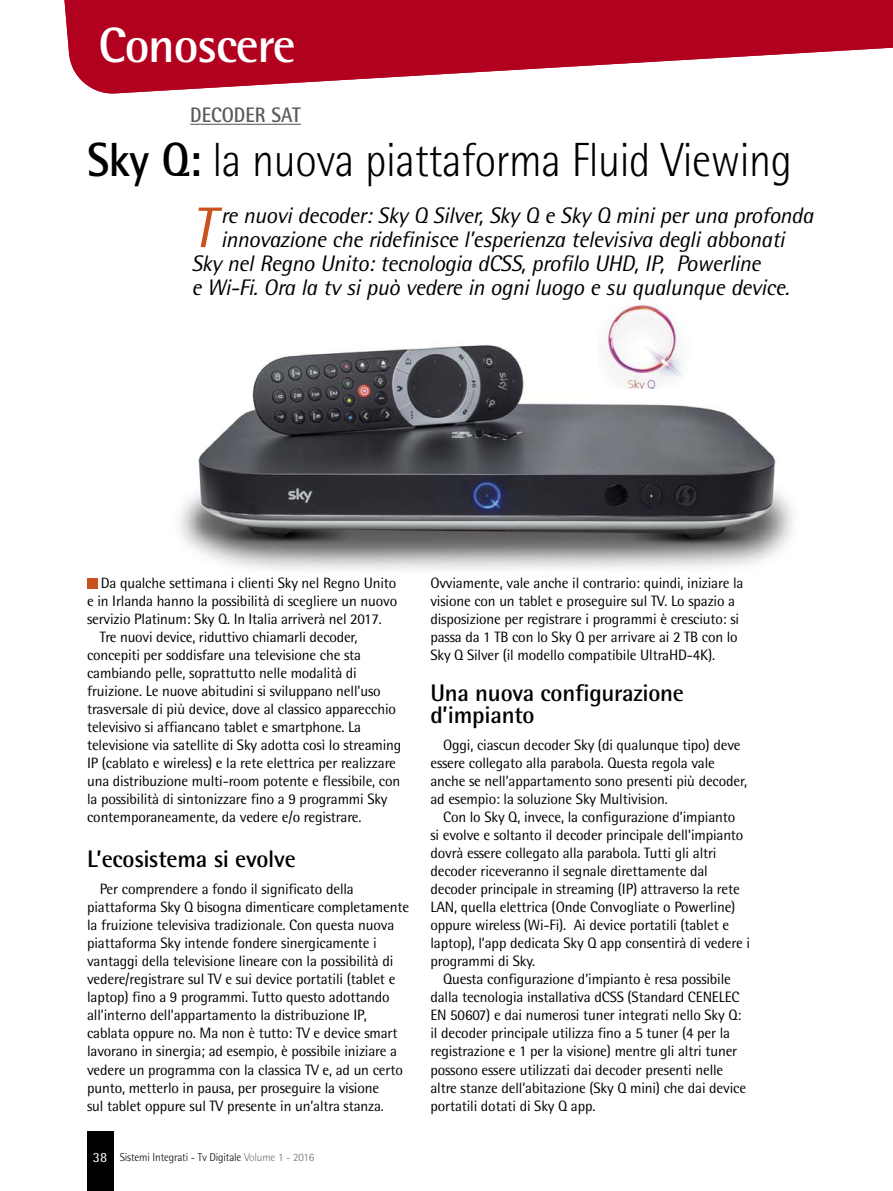
<style>
.page{position:relative;width:893px;height:1191px;background:#fff}
.page>*{position:absolute;margin:0;border:0;box-sizing:border-box;transform-origin:0 0}
.q_sommario{font:italic 57.3px "Rotis Semi Sans";color:#ca521f}
.q_azienda{font:700 49.5px "Rotis Semi Sans";letter-spacing:-.025em;color:#fff}
.q_titolo{font:300 48px "Rotis Semi Sans";letter-spacing:-.01em;color:#000;scale:.92 1}
.q_titolino_doppio_s{font:700 24px "Rotis Semi Sans";letter-spacing:-.01em;color:#000}
.q_titolino_singolo{font:700 24px "Rotis Semi Sans";letter-spacing:-.01em;color:#000}
.q_sommario-2{font:italic 22.5px "Rotis Semi Sans";letter-spacing:-.015em;color:#000}
.q_occhiello_titolo{font:700 21px "Rotis Semi Sans";color:#58595b;scale:.92 1}
.q_testo{font:15px/18px "Rotis Semi Sans";letter-spacing:-.01em;color:#000}
.Normale{font:14.1px "Rotis Semi Sans";color:#fff}
.Normale-2{font:300 11.25px "Rotis Semi Sans";letter-spacing:-.015em;color:#000}
.s1{font-weight:700}
.s2{color:#6f7072}
</style>
<div class="page">
<svg style="left:64px;top:0;width:829px;height:94px;fill:#b2001f"></svg>
<div style="left:87px;top:1131px;width:26px;height:60px;background:#000"></div>
<img style="left:180px;top:345px;width:612px;height:225px">
<hr style="left:190px;top:124px;width:111px;height:1px;background:#58595b">
<div style="left:87px;top:578px;width:10px;height:10px;background:#ca521f"></div>
<img style="left:598px;top:305px;width:96px;height:84px">
<p class="q_azienda" style="left:98px;top:15px;width:199px">Conoscere</p>
<p class="q_occhiello_titolo" style="left:190px;top:102px;width:122px">DECODER SAT</p>
<p class="q_titolo" style="left:87px;top:132px;width:768px"><span class="s1">Sky Q:</span> la nuova piattaforma Fluid Viewing</p>
<p class="q_sommario" style="left:191px;top:193px;width:25px">T</p>
<p class="q_sommario-2" style="left:221px;top:202px;width:594px">re nuovi decoder: Sky Q Silver, Sky Q e Sky Q mini per una profonda</p>
<p class="q_sommario-2" style="left:221px;top:226px;width:566px">innovazione che ridefinisce l’esperienza televisiva degli abbonati</p>
<p class="q_sommario-2" style="left:191px;top:250px;width:571px">Sky nel Regno Unito: tecnologia dCSS, profilo UHD, IP, Powerline</p>
<p class="q_sommario-2" style="left:191px;top:274px;width:600px">e Wi-Fi. Ora la tv si può vedere in ogni luogo e su qualunque device.</p>
<p class="q_testo" style="left:87px;top:574px;width:312px;text-align:justify;text-indent:14px">Da qualche settimana i clienti Sky nel Regno Unito e in Irlanda hanno la possibilità di scegliere un nuovo servizio Platinum: Sky Q. In Italia arriverà nel 2017.</p>
<p class="q_testo" style="left:87px;top:628px;width:316px;text-indent:13px">Tre nuovi device, riduttivo chiamarli decoder, concepiti per soddisfare una televisione che sta cambiando pelle, soprattutto nelle modalità di fruizione. Le nuove abitudini si sviluppano nell’uso trasversale di più device, dove al classico apparecchio televisivo si affiancano tablet e smartphone. La televisione via satellite di Sky adotta così lo streaming IP (cablato e wireless) e la rete elettrica per realizzare una distribuzione multi-room potente e flessibile, con la possibilità di sintonizzare fino a 9 programmi Sky contemporaneamente, da vedere e/o registrare.</p>
<p class="q_titolino_singolo" style="left:87px;top:844px;width:210px">L’ecosistema si evolve</p>
<p class="q_testo" style="left:87px;top:880px;width:324px;text-indent:13px">Per comprendere a fondo il significato della piattaforma Sky Q bisogna dimenticare completamente la fruizione televisiva tradizionale. Con questa nuova piattaforma Sky intende fondere sinergicamente i vantaggi della televisione lineare con la possibilità di vedere/registrare sul TV e sui device portatili (tablet e laptop) fino a 9 programmi. Tutto questo adottando all’interno dell’appartamento la distribuzione IP, cablata oppure no. Ma non è tutto: TV e device smart lavorano in sinergia; ad esempio, è possibile iniziare a vedere un programma con la classica TV e, ad un certo punto, metterlo in pausa, per proseguire la visione<br>sul tablet oppure sul TV presente in un’altra stanza.</p>
<p class="Normale" style="left:93px;top:1148px;width:16px">38</p>
<p class="Normale-2" style="left:120px;top:1150px;width:196px">Sistemi Integrati - Tv Digitale <span class="s2">Volume 1 - 2016</span></p>
<p class="q_testo" style="left:430px;top:574px;width:314px">Ovviamente, vale anche il contrario: quindi, iniziare la visione con un tablet e proseguire sul TV. Lo spazio a disposizione per registrare i programmi è cresciuto: si passa da 1 TB con lo Sky Q per arrivare ai 2 TB con lo Sky Q Silver (il modello compatibile UltraHD-4K).</p>
<p class="q_titolino_doppio_s" style="left:430px;top:677px;width:255px">Una nuova configurazione</p>
<p class="q_titolino_doppio_s" style="left:430px;top:700px;width:106px">d’impianto</p>
<p class="q_testo" style="left:430px;top:736px;width:318px;text-indent:13px">Oggi, ciascun decoder Sky (di qualunque tipo) deve essere collegato alla parabola. Questa regola vale anche se nell’appartamento sono presenti più decoder, ad esempio: la soluzione Sky Multivision.</p>
<p class="q_testo" style="left:430px;top:808px;width:321px;text-indent:13px">Con lo Sky Q, invece, la configurazione d’impianto<br>si evolve e soltanto il decoder principale dell’impianto dovrà essere collegato alla parabola. Tutti gli altri decoder riceveranno il segnale direttamente dal decoder principale in streaming (IP) attraverso la rete LAN, quella elettrica (Onde Convogliate o Powerline) oppure wireless (Wi-Fi). Ai device portatili (tablet e laptop), l’app dedicata Sky Q app consentirà di vedere i programmi di Sky.</p>
<p class="q_testo" style="left:430px;top:970px;width:317px;text-indent:13px">Questa configurazione d’impianto è resa possibile dalla tecnologia installativa dCSS (Standard CENELEC EN 50607) e dai numerosi tuner integrati nello Sky Q: il decoder principale utilizza fino a 5 tuner (4 per la registrazione e 1 per la visione) mentre gli altri tuner possono essere utilizzati dai decoder presenti nelle altre stanze dell’abitazione (Sky Q mini) che dai device portatili dotati di Sky Q app.</p>
</div>
